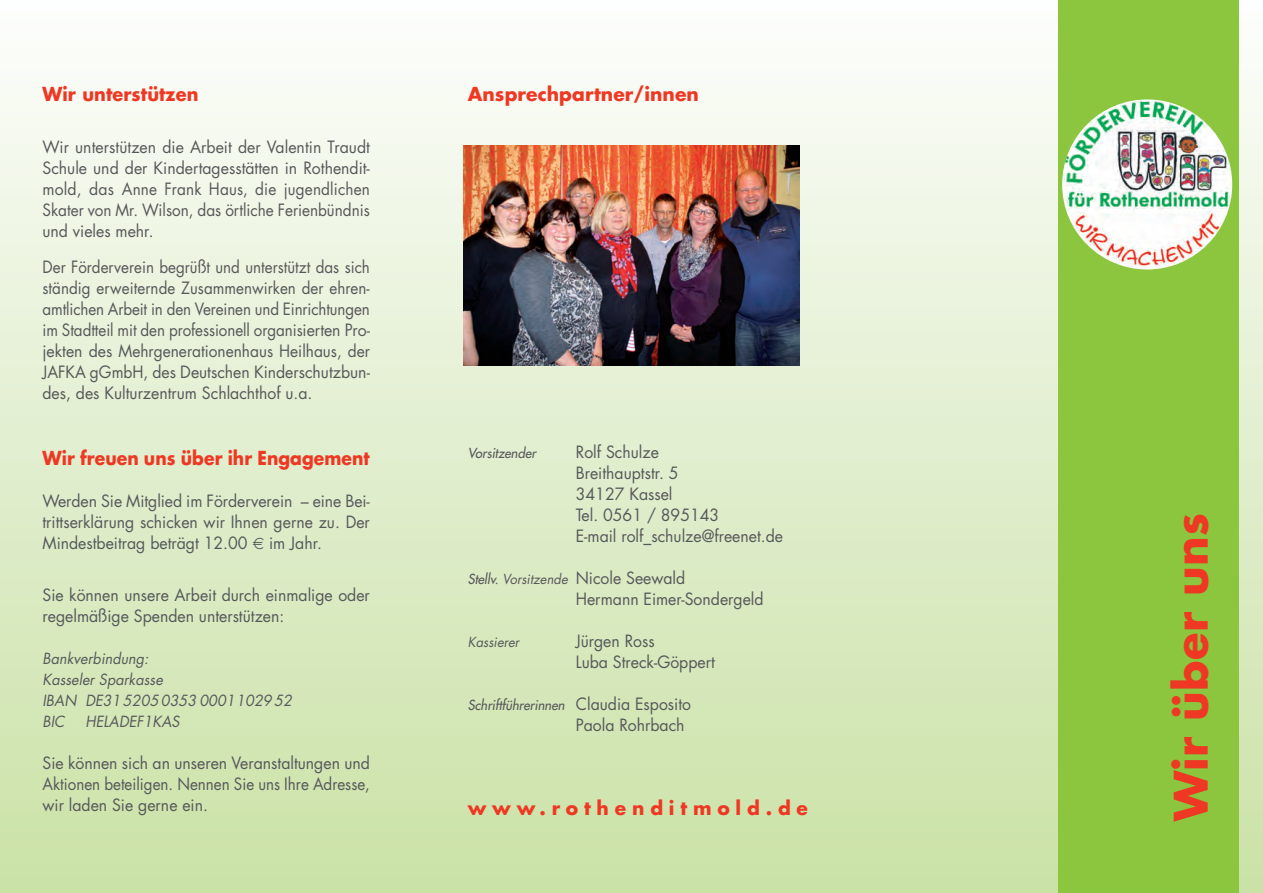
<style>
.page{position:relative;width:1263px;height:893px;background:#fff}
.page>*{position:absolute;margin:0;border:0;box-sizing:border-box;transform-origin:0 0}
.t1{font:700 45px "Futura";letter-spacing:.005em;color:#ef3823}
.t2{font:700 18.75px "Futura";letter-spacing:.005em;color:#ef3823;scale:.92 1}
.t3{font:700 18.75px "Futura";letter-spacing:.005em;color:#ef3823}
.t4{font:700 18.75px "Futura";letter-spacing:.31em;color:#ef3823}
.t5{font:700 18.75px "Futura";letter-spacing:.005em;color:#ef3823;scale:.95 1}
.t6{font:16.5px/21px "Futura";color:#57585a;scale:.96 1}
.t7{font:16.5px/21px "Futura";color:#57585a;text-align:justify;scale:.92 1}
.t8{font:italic 15px/21px "Futura";letter-spacing:.005em;color:#57585a;scale:.96 1}
.t9{font:italic 13.5px "Futura";letter-spacing:.005em;color:#57585a;scale:.96 1}
.t10{font:italic 13.5px "Futura";letter-spacing:.005em;color:#57585a;scale:.96 1}
.s1{font-style:italic;font-size:13.5px}
.s2{font-style:normal;font-size:16.5px}
</style>
<div class="page">
<div style="left:0;top:0;width:1263px;height:893px;background:linear-gradient(to bottom,#fcfdfb,#c9e1a5)"></div>
<div style="left:1058px;top:0;width:180px;height:893px;background:#8bc63e"></div>
<img style="left:1062px;top:99px;width:170px;height:171px;border-radius:50%">
<img style="left:463px;top:145px;width:336px;height:221px">
<svg style="left:253px;top:537px;width:11px;height:12px"></svg>
<p class="t5" style="left:43px;top:85px;width:166px">Wir unterstützen</p>
<p class="t6" style="left:43px;top:138px;width:343px;text-align:justify">Wir unterstützen die Arbeit der Valentin Traudt Schule und der Kindertagesstätten in Rothendit&shy;mold, das Anne Frank Haus, die jugendlichen Skater von Mr. Wilson, das örtliche Ferienbündnis und vieles mehr.</p>
<p class="t7" style="left:43px;top:258px;width:357px">Der Förderverein begrüßt und unterstützt das sich ständig erweiternde Zusammenwirken der ehren&shy;amtlichen Arbeit in den Vereinen und Einrichtungen im Stadtteil mit den professionell organi sier ten Pro&shy;jekten des Mehrgenerationenhaus Heilhaus, der JAFKA gGmbH, des Deutschen Kinderschutzbun&shy;des, des Kultur zentrum Schlachthof u.a.</p>
<p class="t2" style="left:43px;top:449px;width:357px">Wir freuen uns über ihr Engagement</p>
<p class="t6" style="left:43px;top:491px;width:343px;text-align:justify">Werden Sie Mitglied im Förderverein – eine Bei&shy;trittserklärung schicken wir Ihnen gerne zu. Der Mindestbeitrag beträgt 12.00</p>
<p class="t6" style="left:269px;top:533px;width:57px">im Jahr.</p>
<p class="t6" style="left:43px;top:586px;width:343px">Sie können unsere Arbeit durch einmalige oder regelmäßige Spenden unterstützen:</p>
<p class="t8" style="left:43px;top:649px;width:261px">Bankverbindung:<br>Kasseler Sparkasse<br>IBAN DE31 5205 0353 00011029 52<br>BIC</p>
<p class="t8" style="left:85px;top:712px;width:99px">HELADEF1KAS</p>
<p class="t6" style="left:43px;top:754px;width:343px;text-align:justify">Sie können sich an unseren Veranstaltungen und Aktionen beteiligen. Nennen Sie uns Ihre Adres se, wir laden Sie gerne ein.</p>
<p class="t3" style="left:468px;top:85px;width:233px">Ansprechpartner/innen</p>
<p class="t9" style="left:468px;top:446px;width:72px">Vorsitzender</p>
<p class="t6" style="left:576px;top:442px;width:217px">Rolf Schulze<br>Breithauptstr. 5<br>34127 Kassel<br>Tel. 0561 / 895143<br>E-mail rolf_schulze@freenet.de</p>
<p class="t6" style="left:576px;top:568px;width:197px;text-indent:-108px"><span class="s1">Stellv.</span> <span class="s1">Vorsitzende</span> Nicole Seewald<br>Hermann Eimer-Sondergeld</p>
<p class="t10" style="left:468px;top:635px;width:55px">Kassierer</p>
<p class="t6" style="left:576px;top:631px;width:147px">Jürgen Ross<br>Luba Streck-Göppert</p>
<p class="t9" style="left:468px;top:698px;width:234px">Schriftführerinnen <span class="s2">Claudia Esposito</span></p>
<p class="t6" style="left:576px;top:715px;width:115px">Paola Rohrbach</p>
<p class="t4" style="left:468px;top:799px;width:342px">www.rothenditmold.de</p>
<h1 class="t1" style="left:1170px;top:821px;width:310px;rotate:-90deg">Wir über uns</h1>
</div>
